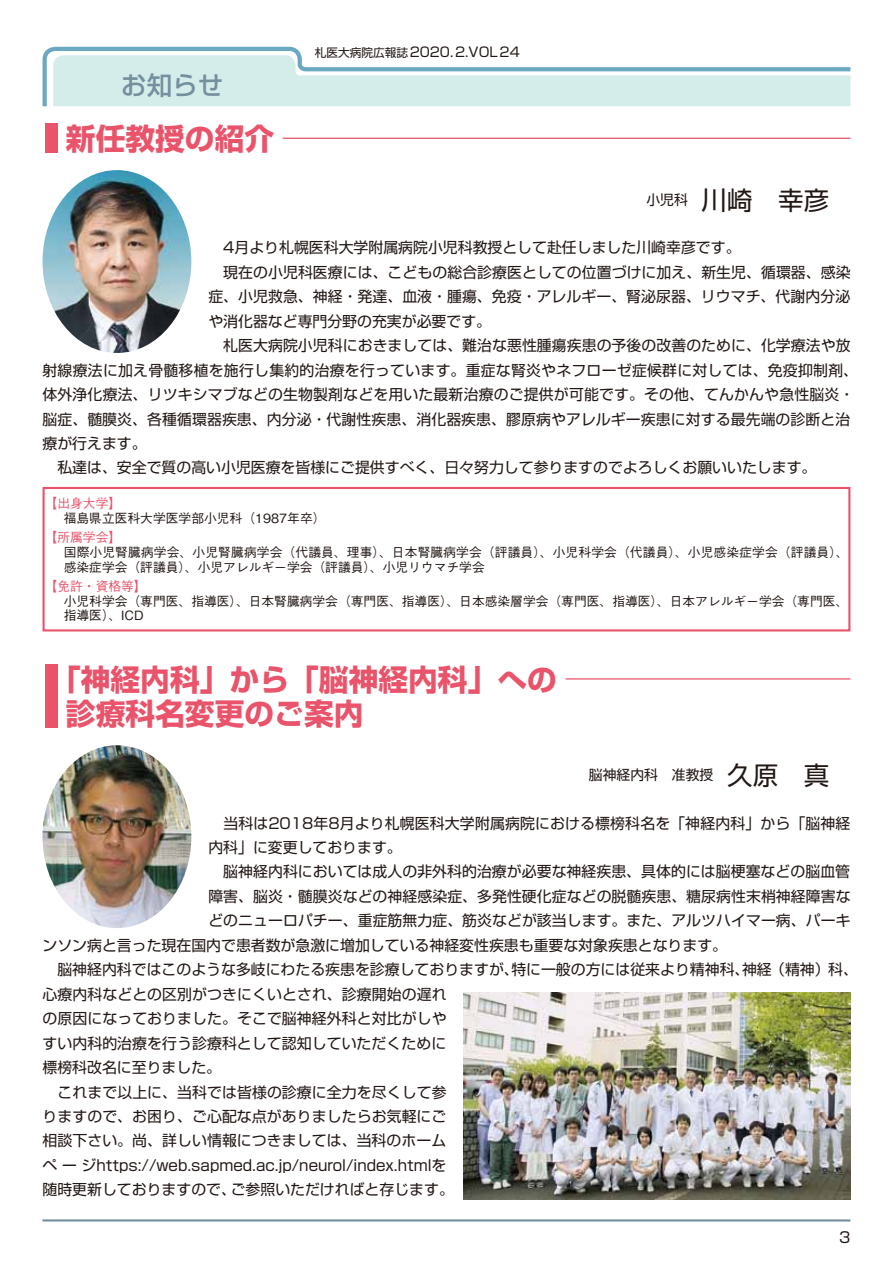
<style>
.page{position:relative;width:893px;height:1263px;background:#fff}
.page>*{position:absolute;margin:0;border:0;box-sizing:border-box;transform-origin:0 0}
.t1{font:700 29.7px/34px "Shin Go Pro";color:#e9546b}
.t2{font:25.5px "Shin Go Pro";color:#221815}
.t3{font:500 25.5px "Shin Go Pro";color:#748f9d}
.t4{font:14.85px "Shin Go Pro";letter-spacing:.005em;color:#221815}
.t5{font:13.8px "Shin Go Pro";color:#221815}
.t6{font:13.35px "Shin Go Pro";color:#221815}
.t7{font:500 12.75px/14.9px "Gothic BBB Pro";color:#221815}
.t8{font:500 12.75px "Gothic BBB Pro";color:#e9546b}
.s1{font-size:11.7px}
.s2{font-size:25.5px}
</style>
<div class="page">
<svg style="left:42px;top:46px;width:809px;height:61px"></svg>
<svg style="left:53px;top:55px;width:797px;height:51px"></svg>
<hr style="left:43px;top:1219px;width:807px;height:2px;background:#748f9d">
<div style="left:45px;top:123px;width:12px;height:30px;background:#e9546b"></div>
<div style="left:45px;top:664px;width:12px;height:64px;background:#e9546b"></div>
<hr style="left:283px;top:138px;width:567px;height:1px;background:#e9546b">
<hr style="left:566px;top:678px;width:284px;height:1px;background:#e9546b">
<div style="left:43px;top:487px;width:807px;height:144px;border:2px solid #e9546b"></div>
<img style="left:43px;top:170px;width:148px;height:183px">
<img style="left:43px;top:745px;width:148px;height:183px">
<img style="left:463px;top:993px;width:387px;height:206px">
<h2 class="t3" style="left:121px;top:64px;width:104px">お知らせ</h2>
<h1 class="t1" style="left:66px;top:118px;width:210px">新任教授の紹介</h1>
<p class="t6" style="left:315px;top:41px;width:207px"><span class="s1">札医大病院広報誌</span>2020.2.VOL24</p>
<h2 class="t2" style="left:646px;top:179px;width:184px"><sup>小児科　</sup>川崎　幸彦</h2>
<p class="t4" style="left:208px;top:235px;width:534px">　4月より札幌医科大学附属病院小児科教授として赴任しました川崎幸彦です。</p>
<p class="t4" style="left:208px;top:260px;width:644px">　現在の小児科医療には、こどもの総合診療医としての位置づけに加え、新生児、循環器、感染</p>
<p class="t4" style="left:208px;top:284px;width:643px">症、小児救急、神経・発達、血液・腫瘍、免疫・アレルギー、腎泌尿器、リウマチ、代謝内分泌</p>
<p class="t4" style="left:208px;top:309px;width:284px">や消化器など専門分野の充実が必要です。</p>
<p class="t4" style="left:208px;top:333px;width:644px">　札医大病院小児科におきましては、難治な悪性腫瘍疾患の予後の改善のために、化学療法や放</p>
<p class="t4" style="left:43px;top:358px;width:817px">射線療法に加え骨髄移植を施行し集約的治療を行っています。重症な腎炎やネフローゼ症候群に対しては、免疫抑制剤、</p>
<p class="t4" style="left:43px;top:382px;width:813px">体外浄化療法、リツキシマブなどの生物製剤などを用いた最新治療のご提供が可能です。その他、てんかんや急性脳炎・</p>
<p class="t4" style="left:43px;top:407px;width:809px">脳症、髄膜炎、各種循環器疾患、内分泌・代謝性疾患、消化器疾患、膠原病やアレルギー疾患に対する最先端の診断と治</p>
<p class="t4" style="left:43px;top:431px;width:106px">療が行えます。</p>
<p class="t4" style="left:43px;top:456px;width:775px">　私達は、安全で質の高い小児医療を皆様にご提供すべく、日々努力して参りますのでよろしくお願いいたします。</p>
<p class="t8" style="left:45px;top:493px;width:78px">【出身大学】</p>
<p class="t7" style="left:51px;top:509px;width:276px">　福島県立医科大学医学部小児科（1987年卒）</p>
<p class="t8" style="left:45px;top:527px;width:78px">【所属学会】</p>
<p class="t7" style="left:64px;top:543px;width:786px">国際小児腎臓病学会、小児腎臓病学会（代議員、理事）、日本腎臓病学会（評議員）、小児科学会（代議員）、小児感染症学会（評議員）、感染症学会（評議員）、小児アレルギー学会（評議員）、小児リウマチ学会</p>
<p class="t8" style="left:45px;top:576px;width:104px">【免許・資格等】</p>
<p class="t7" style="left:64px;top:592px;width:786px">小児科学会（専門医、指導医）、日本腎臓病学会（専門医、指導医）、日本感染層学会（専門医、指導医）、日本アレルギー学会（専門医、指導医）、ICD</p>
<h1 class="t1" style="left:66px;top:659px;width:493px;text-indent:-15px">「神経内科」から「脳神経内科」への診療科名変更のご案内</h1>
<p class="t5" style="left:589px;top:764px;width:242px">脳神経内科　准教授　<span class="s2">久原　真</span></p>
<p class="t4" style="left:208px;top:811px;width:643px">　当科は2018年8月より札幌医科大学附属病院における標榜科名を「神経内科」から「脳神経</p>
<p class="t4" style="left:208px;top:835px;width:195px">内科」に変更しております。</p>
<p class="t4" style="left:208px;top:859px;width:643px">　脳神経内科においては成人の非外科的治療が必要な神経疾患、具体的には脳梗塞などの脳血管</p>
<p class="t4" style="left:208px;top:884px;width:644px">障害、脳炎・髄膜炎などの神経感染症、多発性硬化症などの脱髄疾患、糖尿病性末梢神経障害な</p>
<p class="t4" style="left:208px;top:908px;width:644px">どのニューロパチー、重症筋無力症、筋炎などが該当します。また、アルツハイマー病、パーキ</p>
<p class="t4" style="left:43px;top:933px;width:686px">ンソン病と言った現在国内で患者数が急激に増加している神経変性疾患も重要な対象疾患となります。</p>
<p class="t4" style="left:43px;top:957px;width:817px">　脳神経内科ではこのような多岐にわたる疾患を診療しておりますが、特に一般の方には従来より精神科、神経（精神）科、</p>
<p class="t4" style="left:43px;top:982px;width:406px">心療内科などとの区別がつきにくいとされ、診療開始の遅れ</p>
<p class="t4" style="left:43px;top:1006px;width:406px">の原因になっておりました。そこで脳神経外科と対比がしや</p>
<p class="t4" style="left:43px;top:1031px;width:405px">すい内科的治療を行う診療科として認知していただくために</p>
<p class="t4" style="left:43px;top:1055px;width:180px">標榜科改名に至りました。</p>
<p class="t4" style="left:43px;top:1080px;width:406px">　これまで以上に、当科では皆様の診療に全力を尽くして参</p>
<p class="t4" style="left:43px;top:1104px;width:405px">りますので、お困り、ご心配な点がありましたらお気軽にご</p>
<p class="t4" style="left:43px;top:1128px;width:405px">相談下さい。尚、詳しい情報につきましては、当科のホーム</p>
<p class="t4" style="left:43px;top:1153px;width:405px">ページhttps://web.sapmed.ac.jp/neurol/index.htmlを</p>
<p class="t4" style="left:43px;top:1177px;width:413px">随時更新しておりますので、ご参照いただければと存じます。</p>
<p class="t4" style="left:839px;top:1225px;width:13px">3</p>
</div>
